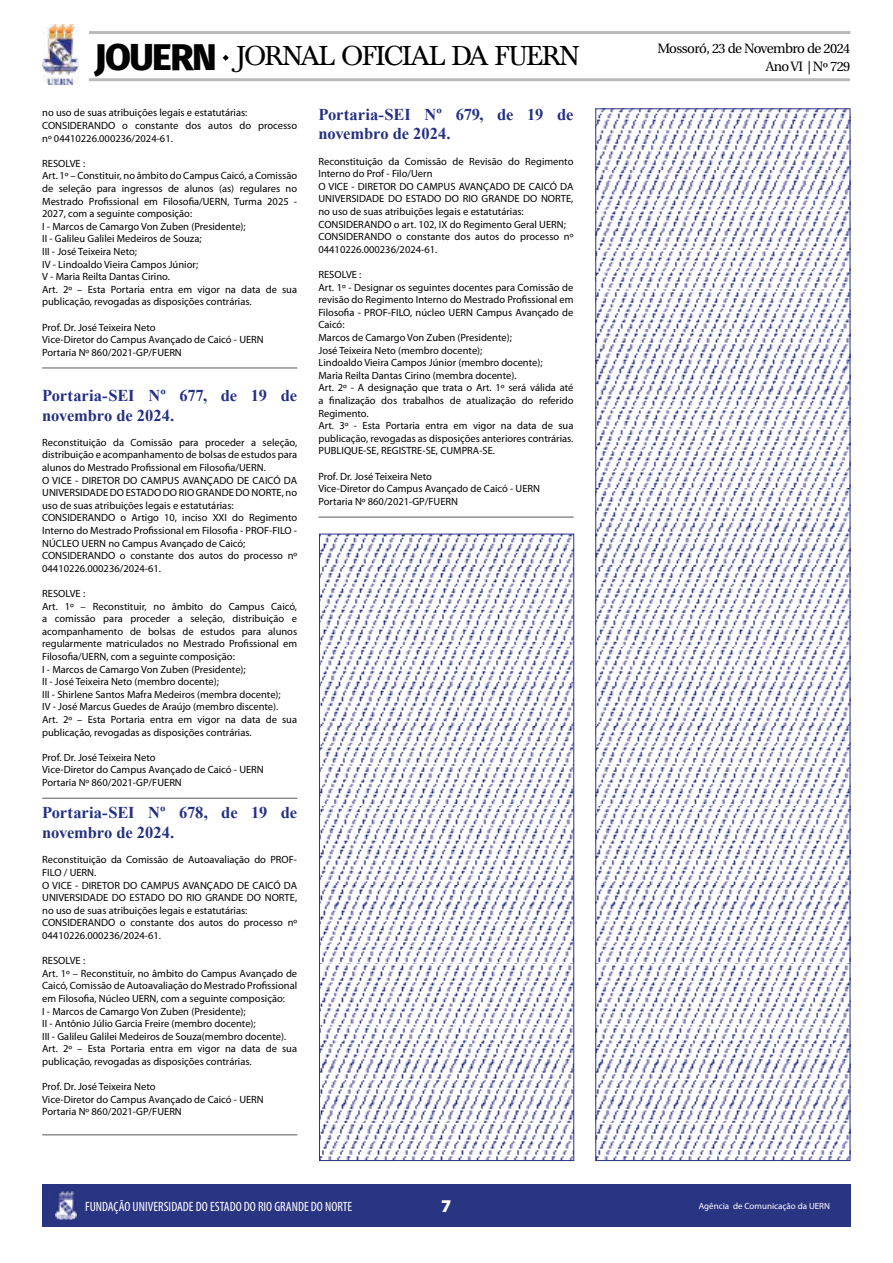
<style>
.page{position:relative;width:893px;height:1263px;background:#fff}
.page>*{position:absolute;margin:0;border:0;box-sizing:border-box;transform-origin:0 0}
.t1{font:800 37.5px "Fira Sans";letter-spacing:-.04em;color:#020203}
.t2{font:28.5px "Baskervald ADF Std";letter-spacing:-.04em;color:#000}
.t3{font:900 18px "Myriad Pro";color:#fff}
.t4{font:700 16.5px/19.8px "Times New Roman";letter-spacing:-.01em;color:#253081}
.t5{font:condensed 13.5px "Myriad Pro";color:#fff}
.t6{font:13.5px "Heuristica";letter-spacing:-.04em;color:#000}
.t7{font:10.5px/12.6px "Myriad Pro";color:#000}
.t8{font:9px "Myriad Pro";color:#fff}
</style>
<div class="page">
<img style="left:43px;top:25px;width:35px;height:59px">
<hr style="left:89px;top:31px;width:761px;height:3px;background:#878787">
<hr style="left:89px;top:78px;width:761px;height:3px;background:#878787">
<svg style="left:222px;top:54px;width:7px;height:7px"></svg>
<div style="left:43px;top:1184px;width:808px;height:43px;background:#293482"></div>
<img style="left:55px;top:1191px;width:21px;height:29px">
<hr style="left:42px;top:368px;width:255px;height:1px;background:#575756">
<hr style="left:42px;top:798px;width:255px;height:1px;background:#575756">
<hr style="left:42px;top:1134px;width:255px;height:1px;background:#575756">
<hr style="left:318px;top:517px;width:256px;height:1px;background:#575756">
<img style="left:321px;top:536px;width:251px;height:623px">
<div style="left:319px;top:534px;width:255px;height:627px;border:1px solid #293482"></div>
<img style="left:597px;top:110px;width:251px;height:1049px">
<h1 class="t1" style="left:95px;top:24px;width:124px">JOUERN</h1>
<h2 class="t2" style="left:237px;top:40px;width:344px">JORNAL OFICIAL DA FUERN</h2>
<p class="t6" style="left:657px;top:38px;width:194px">Mossoró, 23 de Novembro de 2024</p>
<p class="t6" style="left:766px;top:56px;width:86px">Ano VI | Nº 729</p>
<p class="t7" style="left:42px;top:106px;width:256px">no uso de suas atribuições legais e estatutárias:<br>CONSIDERANDO o constante dos autos do processo nº 04410226.000236/2024-61.</p>
<p class="t7" style="left:42px;top:157px;width:256px">RESOLVE :<br>Art. 1º – Constituir, no âmbito do Campus Caicó, a Comissão de seleção para ingressos de alunos (as) regulares no Mestrado Profissional em Filosofia/UERN, Turma 2025 - 2027, com a seguinte composição:<br>I - Marcos de Camargo Von Zuben (Presidente);<br>II - Galileu Galilei Medeiros de Souza;<br>III - José Teixeira Neto;<br>IV - Lindoaldo Vieira Campos Júnior;<br>V - Maria Reilta Dantas Cirino.<br>Art. 2º – Esta Portaria entra em vigor na data de sua publicação, revogadas as disposições contrárias.</p>
<p class="t7" style="left:42px;top:321px;width:223px">Prof. Dr. José Teixeira Neto<br>Vice-Diretor do Campus Avançado de Caicó - UERN<br>Portaria Nº 860/2021-GP/FUERN</p>
<h3 class="t4" style="left:42px;top:385px;width:256px">Portaria-SEI Nº 677, de 19 de novembro de 2024.</h3>
<p class="t7" style="left:42px;top:436px;width:257px">Reconstituição da Comissão para proceder a seleção, distribuição e acompanhamento de bolsas de estudos para alunos do Mestrado Profissional em Filosofia/UERN.<br>O VICE - DIRETOR DO CAMPUS AVANÇADO DE CAICÓ DA UNIVERSIDADE DO ESTADO DO RIO GRANDE DO NORTE, no uso de suas atribuições legais e estatutárias:<br>CONSIDERANDO o Artigo 10, inciso XXI do Regimento Interno do Mestrado Profissional em Filosofia - PROF-FILO - NÚCLEO UERN no Campus Avançado de Caicó; CONSIDERANDO o constante dos autos do processo nº 04410226.000236/2024-61.</p>
<p class="t7" style="left:42px;top:587px;width:256px">RESOLVE :<br>Art. 1º – Reconstituir, no âmbito do Campus Caicó, a comissão para proceder a seleção, distribuição e acompanhamento de bolsas de estudos para alunos regularmente matriculados no Mestrado Profissional em Filosofia/UERN, com a seguinte composição:<br>I - Marcos de Camargo Von Zuben (Presidente);<br>II - José Teixeira Neto (membro docente);<br>III - Shirlene Santos Mafra Medeiros (membra docente);<br>IV - José Marcus Guedes de Araújo (membro discente).<br>Art. 2º – Esta Portaria entra em vigor na data de sua publicação, revogadas as disposições contrárias.</p>
<p class="t7" style="left:42px;top:751px;width:223px">Prof. Dr. José Teixeira Neto<br>Vice-Diretor do Campus Avançado de Caicó - UERN<br>Portaria Nº 860/2021-GP/FUERN</p>
<h3 class="t4" style="left:42px;top:802px;width:256px">Portaria-SEI Nº 678, de 19 de novembro de 2024.</h3>
<p class="t7" style="left:42px;top:853px;width:257px">Reconstituição da Comissão de Autoavaliação do PROF-FILO / UERN.<br>O VICE - DIRETOR DO CAMPUS AVANÇADO DE CAICÓ DA UNIVERSIDADE DO ESTADO DO RIO GRANDE DO NORTE, no uso de suas atribuições legais e estatutárias:<br>CONSIDERANDO o constante dos autos do processo nº 04410226.000236/2024-61.</p>
<p class="t7" style="left:42px;top:954px;width:256px">RESOLVE :<br>Art. 1º – Reconstituir, no âmbito do Campus Avançado de Caicó, Comissão de Autoavaliação do Mestrado Profissional em Filosofia, Núcleo UERN, com a seguinte composição:<br>I - Marcos de Camargo Von Zuben (Presidente);<br>II - Antônio Júlio Garcia Freire (membro docente);<br>III - Galileu Galilei Medeiros de Souza(membro docente).<br>Art. 2º – Esta Portaria entra em vigor na data de sua publicação, revogadas as disposições contrárias.</p>
<p class="t7" style="left:42px;top:1080px;width:223px">Prof. Dr. José Teixeira Neto<br>Vice-Diretor do Campus Avançado de Caicó - UERN<br>Portaria Nº 860/2021-GP/FUERN</p>
<h3 class="t4" style="left:318px;top:104px;width:256px">Portaria-SEI Nº 679, de 19 de novembro de 2024.</h3>
<p class="t7" style="left:318px;top:155px;width:257px">Reconstituição da Comissão de Revisão do Regimento Interno do Prof - Filo/Uern<br>O VICE - DIRETOR DO CAMPUS AVANÇADO DE CAICÓ DA UNIVERSIDADE DO ESTADO DO RIO GRANDE DO NORTE, no uso de suas atribuições legais e estatutárias:<br>CONSIDERANDO o art. 102, IX do Regimento Geral UERN; CONSIDERANDO o constante dos autos do processo nº 04410226.000236/2024-61.</p>
<p class="t7" style="left:318px;top:268px;width:257px">RESOLVE :<br>Art. 1º - Designar os seguintes docentes para Comissão de revisão do Regimento Interno do Mestrado Profissional em Filosofia - PROF-FILO, núcleo UERN Campus Avançado de Caicó:<br>Marcos de Camargo Von Zuben (Presidente);<br>José Teixeira Neto (membro docente);<br>Lindoaldo Vieira Campos Júnior (membro docente);<br>Maria Reilta Dantas Cirino (membra docente).<br>Art. 2º - A designação que trata o Art. 1º será válida até a finalização dos trabalhos de atualização do referido Regimento.<br>Art. 3º - Esta Portaria entra em vigor na data de sua publicação, revogadas as disposições anteriores contrárias.<br>PUBLIQUE-SE, REGISTRE-SE, CUMPRA-SE.</p>
<p class="t7" style="left:318px;top:470px;width:223px">Prof. Dr. José Teixeira Neto<br>Vice-Diretor do Campus Avançado de Caicó - UERN<br>Portaria Nº 860/2021-GP/FUERN</p>
<p class="t5" style="left:85px;top:1198px;width:269px">FUNDAÇÃO UNIVERSIDADE DO ESTADO DO RIO GRANDE DO NORTE</p>
<h3 class="t3" style="left:441px;top:1194px;width:12px">7</h3>
<p class="t8" style="left:699px;top:1200px;width:133px">Agência de Comunicação da UERN</p>
</div>
